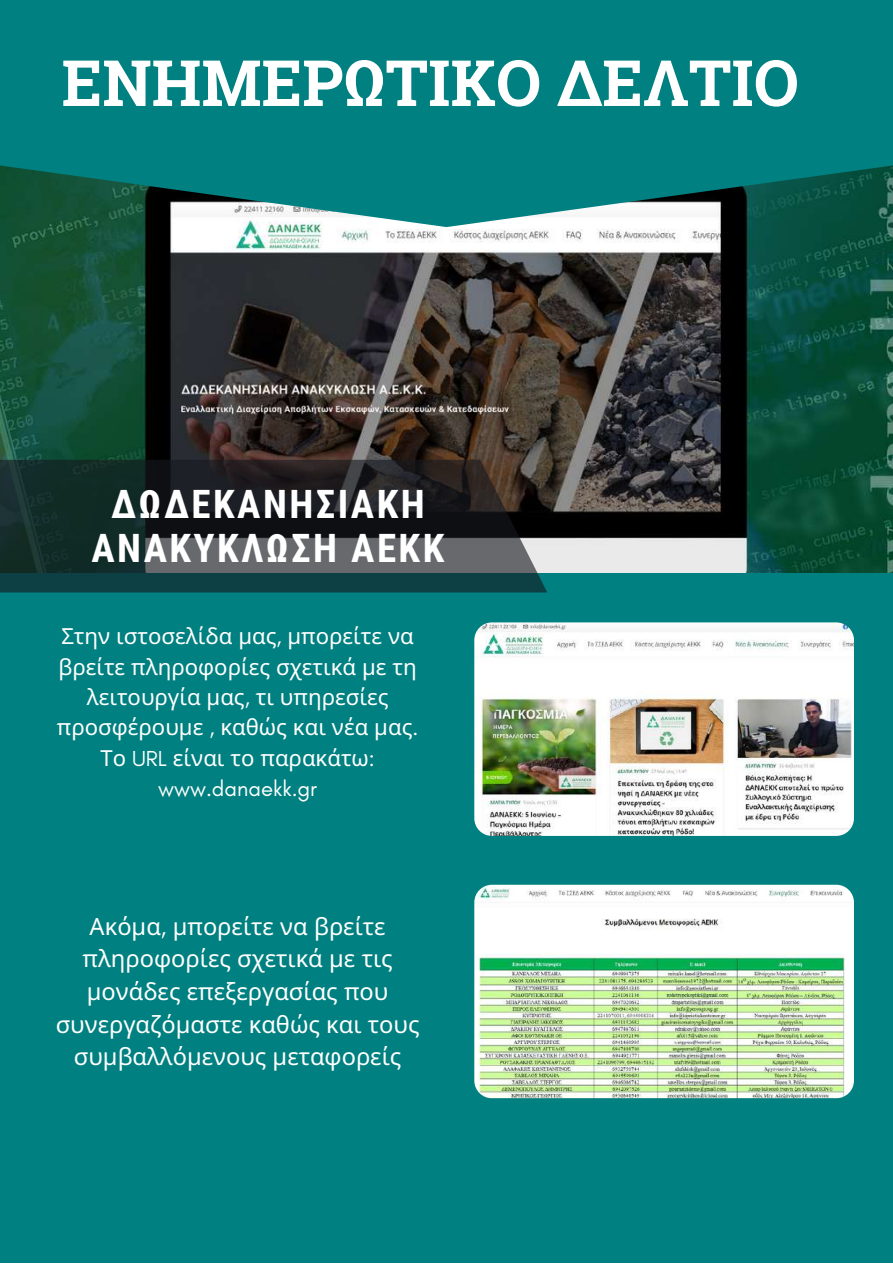
<style>
.page{position:relative;width:893px;height:1264px;background:#fff}
.page>*{position:absolute;margin:0;border:0;box-sizing:border-box;transform-origin:0 0}
.t1{font:700 63.75px "Roboto Slab";color:#fff}
.t2{font:700 39px/43.8px "Roboto Condensed";letter-spacing:.065em;color:#fff;text-align:center}
.t3{font:23.55px/32.5px "Noto Sans";color:#fff;text-align:center}
.t4{font:22.05px/30.3px "Noto Sans";color:#fff;text-align:center}
.t5{font:22.05px "Glacial Indifference";color:#fff}
.s1{font-family:"Glacial Indifference"}
</style>
<div class="page">
<div style="left:0;top:0;width:892px;height:1262px;background:#008080"></div>
<img style="left:0;top:227px;width:892px;height:346px">
<svg style="left:0;top:165px;width:892px;height:62px"></svg>
<svg style="left:0;top:460px;width:547px;height:132px;background:#273536"></svg>
<img style="left:474px;top:622px;width:379px;height:214px;border-radius:18px">
<img style="left:474px;top:884px;width:379px;height:214px;border-radius:18px">
<h1 class="t1" style="left:62px;top:39px;width:738px">ΕΝΗΜΕΡΩΤΙΚΟ ΔΕΛΤΙΟ</h1>
<h2 class="t2" style="left:91px;top:483px;width:354px">ΔΩΔΕΚΑΝΗΣΙΑΚΗ<br>ΑΝΑΚΥΚΛΩΣΗ ΑΕΚΚ</h2>
<p class="t4" style="left:57px;top:620px;width:363px">Στην ιστοσελίδα μας<span class="s1">,</span> μπορείτε να βρείτε πληροφορίες σχετικά με τη λειτουργία μας<span class="s1">,</span> τι υπηρεσίες προσφέρουμε <span class="s1">,</span> καθώς και νέα μας<span class="s1">.<br></span>Το <span class="s1">URL</span> είναι το παρακάτω<span class="s1">:</span></p>
<p class="t5" style="left:158px;top:775px;width:161px">www.danaekk.gr</p>
<p class="t3" style="left:56px;top:909px;width:365px">Ακόμα<span class="s1">,</span> μπορείτε να βρείτε πληροφορίες σχετικά με τις μονάδες επεξεργασίας που συνεργαζόμαστε καθώς και τους συμβαλλόμενους μεταφορείς</p>
</div>
